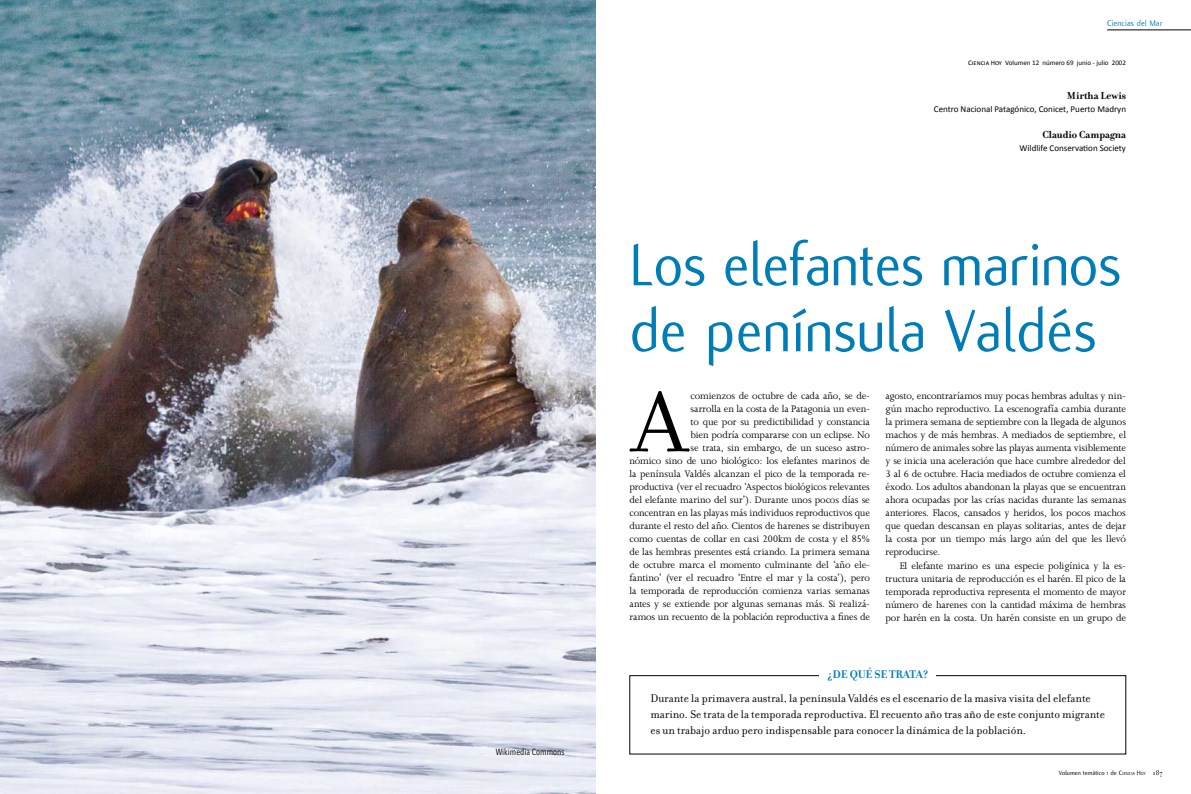
<style>
.page{position:relative;width:1191px;height:794px;background:#fff}
.page>*{position:absolute;margin:0;border:0;box-sizing:border-box;transform-origin:0 0}
.t1{font:91.4px "Filosofia";color:#000}
.t2{font:65px/66px "Flux";letter-spacing:-.01em;color:#007db6;scale:.95 1}
.t3{font:12px/16px "Filosofia";color:#000}
.t4{font:700 12px "Filosofia";letter-spacing:-.01em;color:#007db6}
.t5{font:700 11px "Filosofia";color:#000}
.t6{font:10.8px/13px "Joanna";letter-spacing:-.01em;color:#000;text-align:justify}
.t7{font:9px "Calibri";color:#000}
.t8{font:condensed 9px "Avenir Next LT Pro";letter-spacing:.005em;color:#000}
.t9{font:9px "Flux";letter-spacing:.01em;color:#007db6;scale:.95 1}
.t10{font:7px "Calibri";color:#000}
.t11{font:6.8px "Flux";color:#000}
.s1{font-style:inherit}
.s2{font-size:4.8px}
.s3{font-family:"Filosofia";font-size:7.5px}
</style>
<div class="page">
<div style="left:629px;top:675px;width:497px;height:79px;border:1px solid #000"></div>
<div style="left:819px;top:665px;width:117px;height:14px;background:#fff"></div>
<hr style="left:1107px;top:30px;width:84px;height:1px;background:#000">
<img style="left:0;top:0;width:595px;height:794px">
<p class="t8" style="left:495px;top:747px;width:70px">Wikimedia Commons</p>
<p class="t9" style="left:1107px;top:18px;width:60px">Ciencias del Mar</p>
<p class="t10" style="left:968px;top:58px;width:159px">Ciencia Hoy Volumen 12 número 69 junio - julio 2002</p>
<p class="t5" style="left:1067px;top:89px;width:61px">Mirtha Lewis</p>
<p class="t7" style="left:934px;top:103px;width:194px">Centro Nacional Patagónico, Conicet, Puerto Madryn</p>
<p class="t5" style="left:1042px;top:128px;width:85px">Claudio Campagna</p>
<p class="t7" style="left:1019px;top:142px;width:108px">Wildlife Conservation Society</p>
<h2 class="t2" style="left:629px;top:232px;width:519px">Los elefantes marinos de península Valdés</h2>
<h1 class="t1" style="left:633px;top:372px;width:55px">A</h1>
<p class="t6" style="left:629px;top:390px;width:242px;text-align:right">comienzos de octubre de cada año, se de-<br>sarrolla en la costa de la Patagonia un even-<br>to que por su predictibilidad y constancia<br>bien podría compararse con un eclipse. No<br>se trata, sin embargo, de un suceso astro-<br>nómico sino de uno biológico: los elefantes marinos de la península Valdés alcanzan el pico de la temporada re&shy;productiva (ver el recuadro ‘Aspectos biológicos relevantes del elefante marino del sur’). Durante unos pocos días se concentran en las playas más individuos reproductivos que durante el resto del año. Cientos de harenes se distribuyen como cuentas de collar en casi 200km de costa y el 85% de las hembras presentes está criando. La primera semana de octubre marca el momento culminante del ‘año ele&shy;fantino’ (ver el recuadro ‘Entre el mar y la costa’), pero la temporada de reproducción comienza varias semanas antes y se extiende por algunas semanas más. Si realizá&shy;ramos un recuento de la población reproductiva a fines de</p>
<p class="t6" style="left:885px;top:390px;width:242px">agosto, encontraríamos muy pocas hembras adultas y nin&shy;gún macho reproductivo. La escenografía cambia durante la primera semana de septiembre con la llegada de algunos machos y de más hembras. A mediados de septiembre, el número de animales sobre las playas aumenta visiblemente y se inicia una aceleración que hace cumbre alrededor del 3 al 6 de octubre. Hacia mediados de octubre comienza el éxodo. Los adultos abandonan la playas que se encuentran ahora ocupadas por las crías nacidas durante las semanas anteriores. Flacos, cansados y heridos, los pocos machos que quedan descansan en playas solitarias, antes de dejar la costa por un tiempo más largo aún del que les llevó reproducirse.</p>
<p class="t6" style="left:885px;top:559px;width:242px;text-indent:14px">El elefante marino es una especie poligínica y la es&shy;tructura unitaria de reproducción es el harén. El pico de la temporada reproductiva representa el momento de mayor número de harenes con la cantidad máxima de hembras por harén en la costa. Un harén consiste en un grupo de</p>
<p class="t4" style="left:827px;top:667px;width:103px">¿De qué se trata?</p>
<p class="t3" style="left:650px;top:690px;width:456px">Durante la primavera austral, la península Valdés es el escenario de la masiva visita del elefante marino. Se trata de la temporada reproductiva. El recuento año tras año de este conjunto migrante es un trabajo arduo pero indispensable para conocer la dinámica de la población.</p>
<p class="t11" style="left:1058px;top:769px;width:105px">Volumen temático 1 de <span class="s1">C</span><span class="s2">IENCIA</span> <span class="s1">H</span><span class="s2">OY</span> <span class="s3">187</span></p>
</div>
